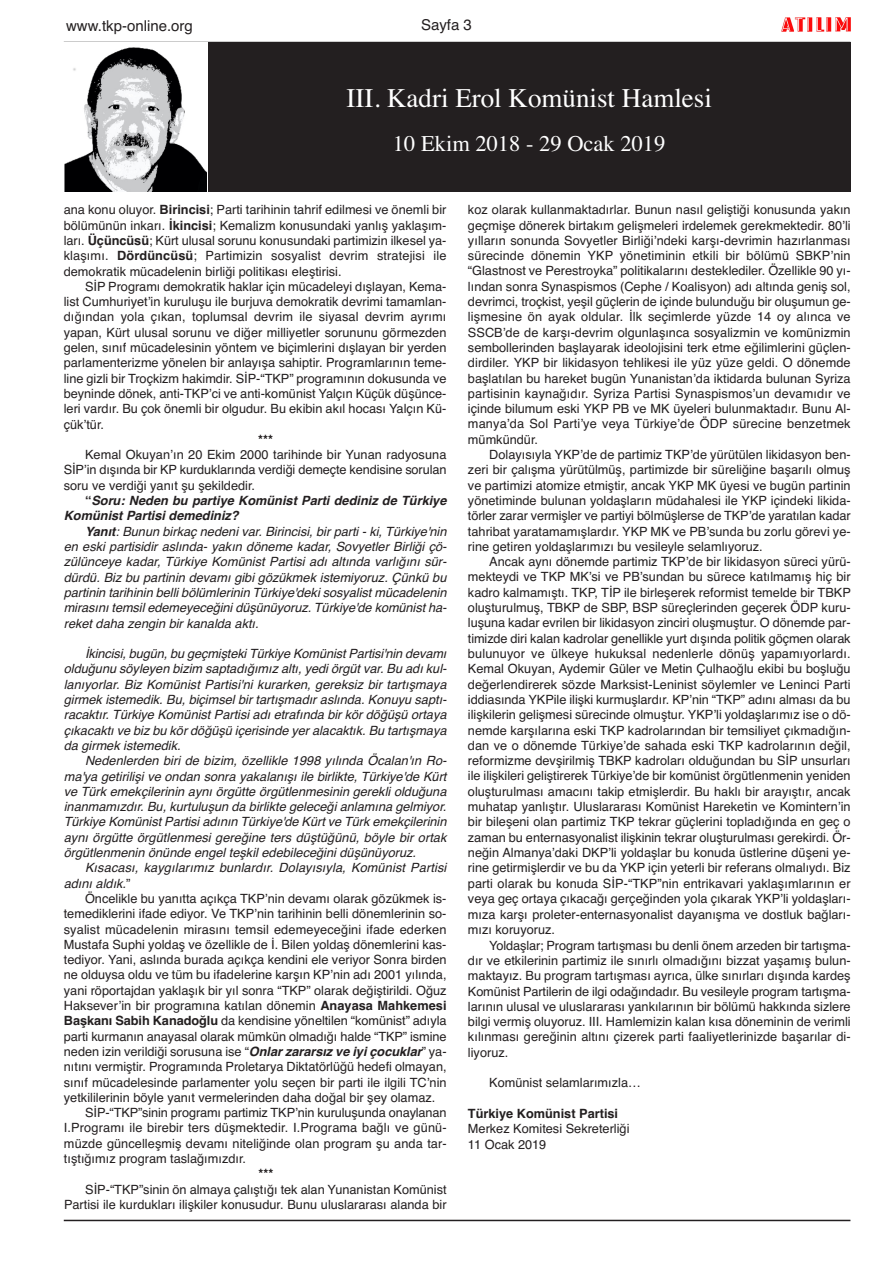
<style>
.page{position:relative;width:893px;height:1263px;background:#fff}
.page>*{position:absolute;margin:0;border:0;box-sizing:border-box;transform-origin:0 0}
.t1{font:27px "Times";color:#fff}
.t2{font:22.5px "Times";color:#fff}
.t3{font:15px "Helvetica";color:#231f20}
.t4{font:12.75px/15.3px "Helvetica";color:#231f20;text-align:justify}
.t5{font:italic 12.75px/15.3px "Helvetica";color:#231f20;text-align:justify}
.t6{font:italic 700 12.75px/15.3px "Helvetica";color:#231f20}
.t7{font:700 12.75px "Helvetica";color:#231f20}
.s1{font-weight:700}
.s2{font-style:normal}
.s3{font-weight:700;font-style:italic}
</style>
<div class="page">
<img style="left:782px;top:17px;width:68px;height:15px">
<hr style="left:64px;top:42px;width:786px;height:1px;background:#231f20">
<hr style="left:64px;top:1220px;width:786px;height:1px;background:#231f20">
<div style="left:208px;top:43px;width:642px;height:149px;background:#231f20"></div>
<img style="left:64px;top:47px;width:143px;height:145px">
<p class="t3" style="left:66px;top:14px;width:128px">www.tkp-online.org</p>
<p class="t3" style="left:421px;top:13px;width:52px">Sayfa 3</p>
<h1 class="t1" style="left:347px;top:73px;width:367px">III. Kadri Erol Komünist Hamlesi</h1>
<h2 class="t2" style="left:393px;top:122px;width:274px">10 Ekim 2018 - 29 Ocak 2019</h2>
<p class="t4" style="left:64px;top:203px;width:384px">ana konu oluyor. <span class="s1">Birincisi</span>; Parti tarihinin tahrif edilmesi ve önemli bir bölümünün inkarı. <span class="s1">İkincisi</span>; Kemalizm konusundaki yanlış yaklaşım&shy;ları. <span class="s1">Üçüncüsü</span>; Kürt ulusal sorunu konusundaki partimizin ilkesel ya&shy;klaşımı. <span class="s1">Dördüncüsü</span>; Partimizin sosyalist devrim stratejisi ile demokratik mücadelenin birliği politikası eleştirisi.</p>
<p class="t4" style="left:64px;top:279px;width:384px;text-indent:21px">SİP Programı demokratik haklar için mücadeleyi dışlayan, Kema&shy;list Cumhuriyet’in kuruluşu ile burjuva demokratik devrimi tamamlan&shy;dığından yola çıkan, toplumsal devrim ile siyasal devrim ayrımı yapan, Kürt ulusal sorunu ve diğer milliyetler sorununu görmezden gelen, sınıf mücadelesinin yöntem ve biçimlerini dışlayan bir yerden parlamenterizme yönelen bir anlayışa sahiptir. Programlarının teme&shy;line gizli bir Troçkizm hakimdir. SİP-“TKP” programının dokusunda ve beyninde dönek, anti-TKP’ci ve anti-komünist Yalçın Küçük düşünce&shy;leri vardır. Bu çok önemli bir olgudur. Bu ekibin akıl hocası Yalçın Kü&shy;çük’tür.</p>
<p class="t7" style="left:258px;top:429px;width:16px">***</p>
<p class="t4" style="left:64px;top:447px;width:384px;text-indent:21px">Kemal Okuyan’ın 20 Ekim 2000 tarihinde bir Yunan radyosuna SİP’in dışında bir KP kurduklarında verdiği demeçte kendisine sorulan soru ve verdiği yanıt şu şekildedir.</p>
<p class="t6" style="left:64px;top:493px;width:384px;text-indent:21px"><span class="s2">“</span>Soru: Neden bu partiye Komünist Parti dediniz de Türkiye<br>Komünist Partisi demediniz?</p>
<p class="t5" style="left:64px;top:524px;width:384px;text-indent:21px"><span class="s1">Yanıt</span>: Bunun birkaç nedeni var. Birincisi, bir parti - ki, Türkiye'nin en eski partisidir aslında- yakın döneme kadar, Sovyetler Birliği çö&shy;zülünceye kadar, Türkiye Komünist Partisi adı altında varlığını sür&shy;dürdü. Biz bu partinin devamı gibi gözükmek istemiyoruz. Çünkü bu partinin tarihinin belli bölümlerinin Türkiye'deki sosyalist mücadelenin mirasını temsil edemeyeceğini düşünüyoruz. Türkiye'de komünist ha&shy;reket daha zengin bir kanalda aktı.</p>
<p class="t5" style="left:64px;top:646px;width:384px;text-indent:21px">İkincisi, bugün, bu geçmişteki Türkiye Komünist Partisi'nin devamı olduğunu söyleyen bizim saptadığımız altı, yedi örgüt var. Bu adı kul&shy;lanıyorlar. Biz Komünist Partisi'ni kurarken, gereksiz bir tartışmaya girmek istemedik. Bu, biçimsel bir tartışmadır aslında. Konuyu saptı&shy;racaktır. Türkiye Komünist Partisi adı etrafında bir kör döğüşü ortaya çıkacaktı ve biz bu kör döğüşü içerisinde yer alacaktık. Bu tartışmaya da girmek istemedik.</p>
<p class="t5" style="left:64px;top:753px;width:384px;text-indent:21px">Nedenlerden biri de bizim, özellikle 1998 yılında Öcalan'ın Ro&shy;ma'ya getirilişi ve ondan sonra yakalanışı ile birlikte, Türkiye'de Kürt ve Türk emekçilerinin aynı örgütte örgütlenmesinin gerekli olduğuna inanmamızdır. Bu, kurtuluşun da birlikte geleceği anlamına gelmiyor.<br>Türkiye Komünist Partisi adının Türkiye'de Kürt ve Türk emekçilerinin aynı örgütte örgütlenmesi gereğine ters düştüğünü, böyle bir ortak örgütlenmenin önünde engel teşkil edebileceğini düşünüyoruz.</p>
<p class="t5" style="left:64px;top:860px;width:384px;text-indent:21px">Kısacası, kaygılarımız bunlardır. Dolayısıyla, Komünist Partisi adını aldık.<span class="s2">”</span></p>
<p class="t4" style="left:85px;top:891px;width:363px">Öncelikle bu yanıtta açıkça TKP’nin devamı olarak gözükmek is-</p>
<p class="t4" style="left:64px;top:906px;width:384px">temediklerini ifade ediyor. Ve TKP’nin tarihinin belli dönemlerinin so-</p>
<p class="t4" style="left:64px;top:922px;width:384px">syalist mücadelenin mirasını temsil edemeyeceğini ifade ederken</p>
<p class="t4" style="left:64px;top:937px;width:384px">Mustafa Suphi yoldaş ve özellikle de İ. Bilen yoldaş dönemlerini kas-</p>
<p class="t4" style="left:64px;top:952px;width:384px">tediyor. Yani, aslında burada açıkça kendini ele veriyor Sonra birden</p>
<p class="t4" style="left:64px;top:968px;width:384px">ne olduysa oldu ve tüm bu ifadelerine karşın KP’nin adı 2001 yılında,</p>
<p class="t4" style="left:64px;top:983px;width:384px">yani röportajdan yaklaşık bir yıl sonra “TKP” olarak değiştirildi. Oğuz</p>
<p class="t4" style="left:64px;top:998px;width:384px">Haksever’in bir programına katılan dönemin <span class="s1">Anayasa Mahkemesi</span></p>
<p class="t4" style="left:64px;top:1013px;width:384px"><span class="s1">Başkanı Sabih Kanadoğlu</span> da kendisine yöneltilen “komünist” adıyla</p>
<p class="t4" style="left:64px;top:1029px;width:384px">parti kurmanın anayasal olarak mümkün olmadığı halde “TKP” ismine</p>
<p class="t4" style="left:64px;top:1044px;width:384px">neden izin verildiği sorusuna ise “<span class="s3">Onlar zararsız ve iyi çocuklar</span>” ya-</p>
<p class="t4" style="left:64px;top:1059px;width:384px">nıtını vermiştir. Programında Proletarya Diktatörlüğü hedefi olmayan,</p>
<p class="t4" style="left:64px;top:1075px;width:384px">sınıf mücadelesinde parlamenter yolu seçen bir parti ile ilgili TC’nin</p>
<p class="t4" style="left:64px;top:1090px;width:373px">yetkililerinin böyle yanıt vermelerinden daha doğal bir şey olamaz.</p>
<p class="t4" style="left:85px;top:1105px;width:363px">SİP-“TKP”sinin programı partimiz TKP’nin kuruluşunda onaylanan</p>
<p class="t4" style="left:64px;top:1121px;width:384px">I.Programı ile birebir ters düşmektedir. I.Programa bağlı ve günü-</p>
<p class="t4" style="left:64px;top:1136px;width:384px">müzde güncelleşmiş devamı niteliğinde olan program şu anda tar-</p>
<p class="t4" style="left:64px;top:1151px;width:184px">tıştığımız program taslağımızdır.</p>
<p class="t7" style="left:259px;top:1163px;width:16px">***</p>
<p class="t4" style="left:64px;top:1182px;width:384px;text-align:right">SİP-“TKP”sinin ön almaya çalıştığı tek alan Yunanistan Komünist<br>Partisi ile kurdukları ilişkiler konusudur. Bunu uluslararası alanda bir</p>
<p class="t4" style="left:468px;top:202px;width:384px">koz olarak kullanmaktadırlar. Bunun nasıl geliştiği konusunda yakın geçmişe dönerek birtakım gelişmeleri irdelemek gerekmektedir. 80’li yılların sonunda Sovyetler Birliği’ndeki karşı-devrimin hazırlanması sürecinde dönemin YKP yönetiminin etkili bir bölümü SBKP’nin “Glastnost ve Perestroyka” politikalarını desteklediler. Özellikle 90 yı&shy;lından sonra Synaspismos (Cephe / Koalisyon) adı altında geniş sol, devrimci, troçkist, yeşil güçlerin de içinde bulunduğu bir oluşumun ge&shy;lişmesine ön ayak oldular. İlk seçimlerde yüzde 14 oy alınca ve SSCB’de de karşı-devrim olgunlaşınca sosyalizmin ve komünizmin sembollerinden başlayarak ideolojisini terk etme eğilimlerini güçlen&shy;dirdiler. YKP bir likidasyon tehlikesi ile yüz yüze geldi. O dönemde başlatılan bu hareket bugün Yunanistan’da iktidarda bulunan Syriza partisinin kaynağıdır. Syriza Partisi Synaspismos’un devamıdır ve içinde bilumum eski YKP PB ve MK üyeleri bulunmaktadır. Bunu Al&shy;manya’da Sol Parti’ye veya Türkiye’de ÖDP sürecine benzetmek mümkündür.</p>
<p class="t4" style="left:468px;top:447px;width:384px;text-indent:21px">Dolayısıyla YKP’de de partimiz TKP’de yürütülen likidasyon ben&shy;zeri bir çalışma yürütülmüş, partimizde bir süreliğine başarılı olmuş ve partimizi atomize etmiştir, ancak YKP MK üyesi ve bugün partinin yönetiminde bulunan yoldaşların müdahalesi ile YKP içindeki likida&shy;törler zarar vermişler ve partiyi bölmüşlerse de TKP’de yaratılan kadar tahribat yaratamamışlardır. YKP MK ve PB’sunda bu zorlu görevi ye&shy;rine getiren yoldaşlarımızı bu vesileyle selamlıyoruz.</p>
<p class="t4" style="left:468px;top:554px;width:384px;text-indent:21px">Ancak aynı dönemde partimiz TKP’de bir likidasyon süreci yürü&shy;mekteydi ve TKP MK’si ve PB’sundan bu sürece katılmamış hiç bir kadro kalmamıştı. TKP, TİP ile birleşerek reformist temelde bir TBKP oluşturulmuş, TBKP de SBP, BSP süreçlerinden geçerek ÖDP kuru&shy;luşuna kadar evrilen bir likidasyon zinciri oluşmuştur. O dönemde par&shy;timizde diri kalan kadrolar genellikle yurt dışında politik göçmen olarak bulunuyor ve ülkeye hukuksal nedenlerle dönüş yapamıyorlardı.<br>Kemal Okuyan, Aydemir Güler ve Metin Çulhaoğlu ekibi bu boşluğu değerlendirerek sözde Marksist-Leninist söylemler ve Leninci Parti iddiasında YKPile ilişki kurmuşlardır. KP’nin “TKP” adını alması da bu ilişkilerin gelişmesi sürecinde olmuştur. YKP’li yoldaşlarımız ise o dö&shy;nemde karşılarına eski TKP kadrolarından bir temsiliyet çıkmadığın&shy;dan ve o dönemde Türkiye’de sahada eski TKP kadrolarının değil, reformizme devşirilmiş TBKP kadroları olduğundan bu SİP unsurları ile ilişkileri geliştirerek Türkiye’de bir komünist örgütlenmenin yeniden oluşturulması amacını takip etmişlerdir. Bu haklı bir arayıştır, ancak muhatap yanlıştır. Uluslararası Komünist Hareketin ve Komintern’in bir bileşeni olan partimiz TKP tekrar güçlerini topladığında en geç o zaman bu enternasyonalist ilişkinin tekrar oluşturulması gerekirdi. Ör&shy;neğin Almanya’daki DKP’li yoldaşlar bu konuda üstlerine düşeni ye&shy;rine getirmişlerdir ve bu da YKP için yeterli bir referans olmalıydı. Biz parti olarak bu konuda SİP-“TKP”nin entrikavari yaklaşımlarının er veya geç ortaya çıkacağı gerçeğinden yola çıkarak YKP’li yoldaşları&shy;mıza karşı proleter-enternasyonalist dayanışma ve dostluk bağları&shy;mızı koruyoruz.</p>
<p class="t4" style="left:468px;top:938px;width:384px;text-indent:21px">Yoldaşlar; Program tartışması bu denli önem arzeden bir tartışma&shy;dır ve etkilerinin partimiz ile sınırlı olmadığını bizzat yaşamış bulun&shy;maktayız. Bu program tartışması ayrıca, ülke sınırları dışında kardeş Komünist Partilerin de ilgi odağındadır. Bu vesileyle program tartışma&shy;larının ulusal ve uluslararası yankılarının bir bölümü hakkında sizlere bilgi vermiş oluyoruz. III. Hamlemizin kalan kısa döneminin de verimli kılınması gereğinin altını çizerek parti faaliyetlerinizde başarılar di&shy;liyoruz.</p>
<p class="t4" style="left:489px;top:1075px;width:153px">Komünist selamlarımızla…</p>
<p class="t7" style="left:468px;top:1103px;width:152px">Türkiye Komünist Partisi</p>
<p class="t4" style="left:468px;top:1121px;width:163px">Merkez Komitesi Sekreterliği<br>11 Ocak 2019</p>
</div>
